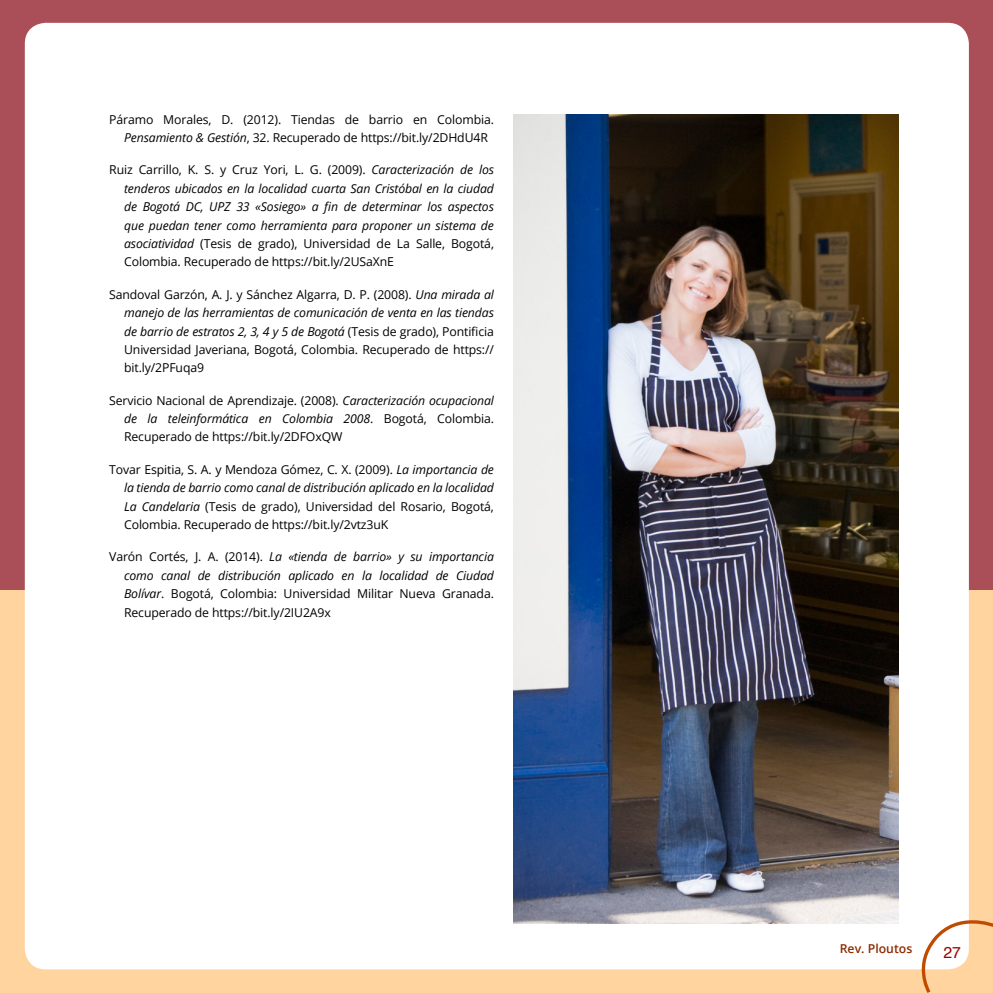
<style>
.page{position:relative;width:993px;height:993px;background:#fff}
.page>*{position:absolute;margin:0;border:0;box-sizing:border-box;transform-origin:0 0}
.t1{font:15.75px "Helvetica";color:#990100}
.t2{font:12.25px/18.4px "Open Sans";letter-spacing:-.01em;color:#000;text-align:justify}
.t3{font:italic 12.25px/18.4px "Open Sans";letter-spacing:-.01em;color:#000;text-align:justify}
.t4{font:600 12.25px "Open Sans";color:#8c2c01}
.s1{font-style:italic}
.s2{font-style:normal}
</style>
<div class="page">
<div style="left:0;top:0;width:992px;height:991px;background:#aa4f57"></div>
<div style="left:0;top:590px;width:992px;height:402px;background:#ffd49f"></div>
<div style="left:27px;top:25px;width:939px;height:942px;background:#fff;border-radius:19px"></div>
<div style="left:25px;top:23px;width:943px;height:946px;border:4px solid #fff;border-radius:19px"></div>
<svg style="left:909px;top:910px;width:83px;height:82px"></svg>
<img style="left:513px;top:114px;width:385px;height:809px">
<p class="t2" style="left:124px;top:110px;width:371px;text-indent:-15px">Páramo Morales, D. (2012). Tiendas de barrio en Colombia.<br><span class="s1">Pensamiento &amp; Gestión</span>, 32. Recuperado de https://bit.ly/2DHdU4R</p>
<p class="t3" style="left:124px;top:160px;width:371px;text-indent:-15px"><span class="s2">Ruiz Carrillo, K. S. y Cruz Yori, L. G. (2009).</span> Caracterización de los tenderos ubicados en la localidad cuarta San Cristóbal en la ciudad de Bogotá DC, UPZ 33 «Sosiego» a fin de determinar los aspectos que puedan tener como herramienta para proponer un sistema de asociatividad <span class="s2">(Tesis de grado), Universidad de La Salle, Bogotá, Colombia. Recuperado de https://bit.ly/2USaXnE</span></p>
<p class="t2" style="left:124px;top:285px;width:371px;text-indent:-15px">Sandoval Garzón, A. J. y Sánchez Algarra, D. P. (2008). <span class="s1">Una mirada al manejo de las herramientas de comunicación de venta en las tiendas de barrio de estratos 2, 3, 4 y 5 de Bogotá</span> (Tesis de grado), Pontificia Universidad Javeriana, Bogotá, Colombia. Recuperado de https:// bit.ly/2PFuqa9</p>
<p class="t2" style="left:124px;top:390px;width:371px;text-indent:-15px">Servicio Nacional de Aprendizaje. (2008). <span class="s1">Caracterización ocupacional de la teleinformática en Colombia 2008</span>. Bogotá, Colombia.<br>Recuperado de https://bit.ly/2DFOxQW</p>
<p class="t2" style="left:124px;top:460px;width:371px;text-indent:-15px">Tovar Espitia, S. A. y Mendoza Gómez, C. X. (2009). <span class="s1">La importancia de la tienda de barrio como canal de distribución aplicado en la localidad La Candelaria</span> (Tesis de grado), Universidad del Rosario, Bogotá, Colombia. Recuperado de https://bit.ly/2vtz3uK</p>
<p class="t2" style="left:124px;top:547px;width:371px;text-indent:-15px">Varón Cortés, J. A. (2014). <span class="s1">La «tienda de barrio» y su importancia como canal de distribución aplicado en la localidad de Ciudad Bolívar</span>. Bogotá, Colombia: Universidad Militar Nueva Granada.<br>Recuperado de https://bit.ly/2IU2A9x</p>
<p class="t4" style="left:839px;top:940px;width:74px">Rev. Ploutos</p>
<p class="t1" style="left:943px;top:940px;width:19px">27</p>
</div>
